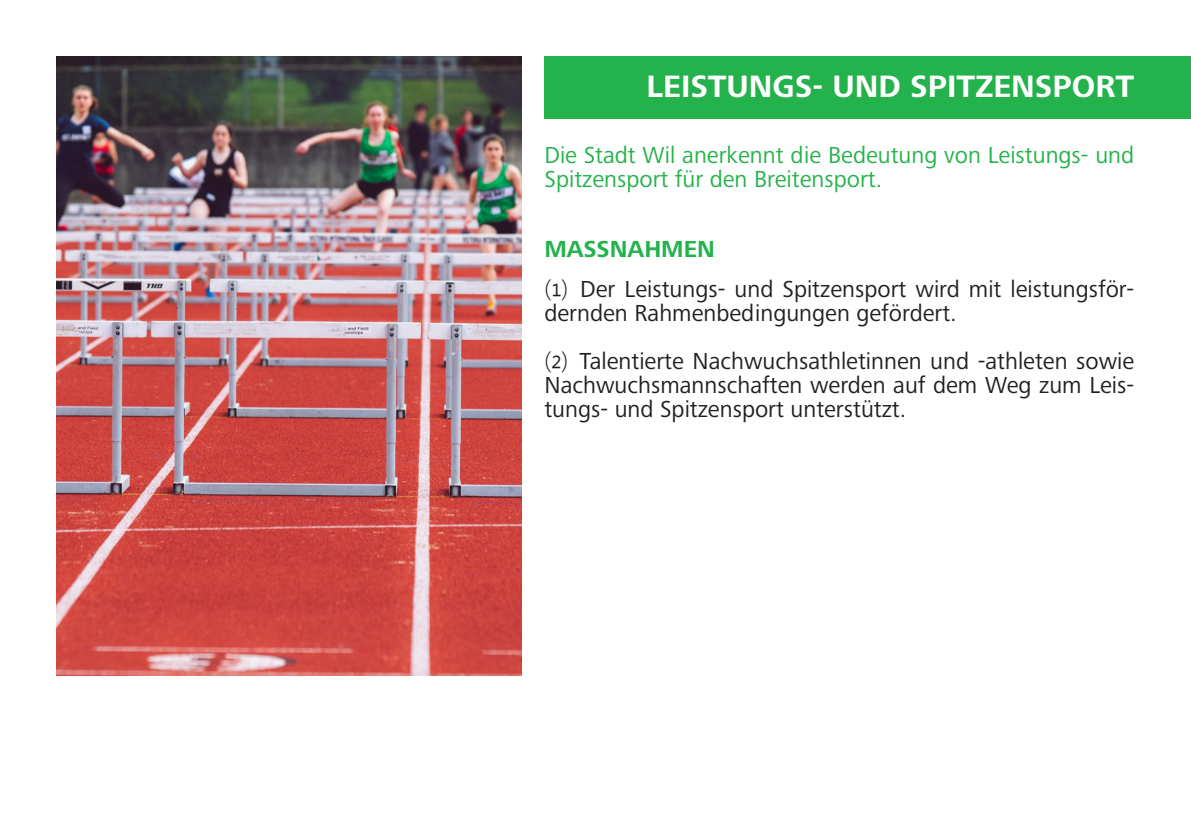
<style>
.page{position:relative;width:1191px;height:840px;background:#fff}
.page>*{position:absolute;margin:0;border:0;box-sizing:border-box;transform-origin:0 0}
.t1{font:700 32px "Frutiger Next Pro";color:#fff}
.t2{font:24px/24px "Frutiger Next Pro";color:#231f20}
.t3{font:24px/24px "Frutiger Next Pro";color:#23b24b}
.t4{font:700 24px "Frutiger Next Pro";color:#23b24b}
.s1{font-family:"Malgun Gothic"}
</style>
<div class="page">
<div style="left:544px;top:57px;width:647px;height:62px;background:#23b24b"></div>
<img style="left:57px;top:57px;width:465px;height:618px">
<p class="t1" style="left:646px;top:68px;width:489px">LEISTUNGS- UND SPITZENSPORT</p>
<p class="t3" style="left:544px;top:143px;width:591px">Die Stadt Wil anerkennt die Bedeutung von Leistungs- und<br>Spitzensport für den Breitensport.</p>
<p class="t4" style="left:544px;top:235px;width:172px">MASSNAHMEN</p>
<p class="t2" style="left:544px;top:277px;width:591px"><span class="s1">⑴</span> Der Leistungs- und Spitzensport wird mit leistungsför&shy;dernden Rahmenbedingungen gefördert.</p>
<p class="t2" style="left:544px;top:349px;width:591px;text-align:justify"><span class="s1">⑵</span> Talentierte Nachwuchsathletinnen und -athleten sowie Nachwuchsmannschaften werden auf dem Weg zum Leis&shy;tungs- und Spitzensport unterstützt.</p>
</div>
